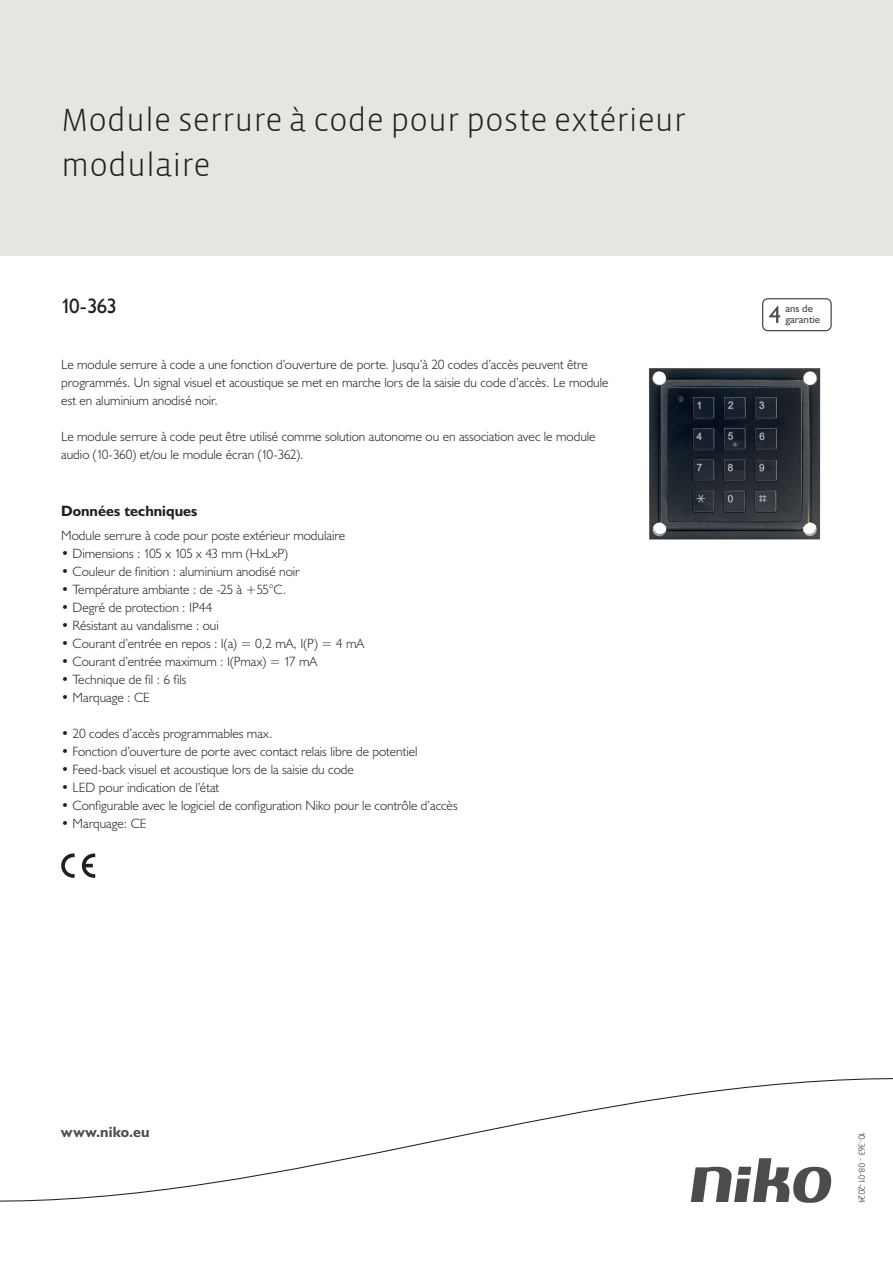
<style>
.page{position:relative;width:893px;height:1263px;background:#fff}
.page>*{position:absolute;margin:0;border:0;box-sizing:border-box;transform-origin:0 0}
.Title_datasheets{font:300 33px/45px "Vista Sans";color:#231f20}
.Article_number{font:21px "Humanist 521 BT";color:#231f20}
.Titles_parts{font:700 15px "Humanist 521 BT";color:#231f20}
.titel_afbeelding{font:700 15px "Humanist 521 BT";letter-spacing:.005em;color:#4b4c4d}
.USP_Bullets{font:300 13.5px "Humanist 521 BT";color:#231f20}
.Platte_tekst_CAB{font:300 13.5px/18px "Humanist 521 BT";color:#231f20}
.t1{font:10.8px/10.8px "Humanist 521 BT";color:#4b4c4d}
.Revision{font:300 9px "Humanist 521 BT";letter-spacing:-.055em;color:#231f20}
</style>
<div class="page">
<div style="left:0;top:0;width:893px;height:255px;background:#e6e6e0"></div>
<svg style="left:82px;top:853px;width:13px;height:25px"></svg>
<svg style="left:61px;top:853px;width:14px;height:25px"></svg>
<svg style="left:762px;top:298px;width:70px;height:33px"></svg>
<svg style="left:0;top:1078px;width:893px;height:125px"></svg>
<img style="left:649px;top:368px;width:172px;height:172px">
<p class="Title_datasheets" style="left:61px;top:98px;width:627px">Module serrure à code pour poste extérieur modulaire</p>
<p class="Article_number" style="left:61px;top:293px;width:57px">10-363</p>
<p class="t1" style="left:785px;top:303px;width:36px">ans de garantie</p>
<p class="Platte_tekst_CAB" style="left:61px;top:355px;width:549px">Le module serrure à code a une fonction d’ouverture de porte. Jusqu’à 20 codes d’accès peuvent être programmés. Un signal visuel et acoustique se met en marche lors de la saisie du code d’accès. Le module est en aluminium anodisé noir.</p>
<p class="Platte_tekst_CAB" style="left:61px;top:427px;width:536px">Le module serrure à code peut être utilisé comme solution autonome ou en association avec le module audio (10-360) et/ou le module écran (10-362).</p>
<p class="Titles_parts" style="left:61px;top:501px;width:138px">Données techniques</p>
<p class="Platte_tekst_CAB" style="left:61px;top:526px;width:286px">Module serrure à code pour poste extérieur modulaire</p>
<p class="USP_Bullets" style="left:61px;top:545px;width:228px">• Dimensions : 105 x 105 x 43 mm (HxLxP)</p>
<p class="USP_Bullets" style="left:61px;top:563px;width:240px">• Couleur de finition : aluminium anodisé noir</p>
<p class="USP_Bullets" style="left:61px;top:581px;width:226px">• Température ambiante : de -25 à +55°C.</p>
<p class="USP_Bullets" style="left:61px;top:599px;width:153px">• Degré de protection : IP44</p>
<p class="USP_Bullets" style="left:61px;top:617px;width:159px">• Résistant au vandalisme : oui</p>
<p class="USP_Bullets" style="left:61px;top:635px;width:304px">• Courant d’entrée en repos : I(a) = 0,2 mA, I(P) = 4 mA</p>
<p class="USP_Bullets" style="left:61px;top:653px;width:257px">• Courant d’entrée maximum : I(Pmax) = 17 mA</p>
<p class="USP_Bullets" style="left:61px;top:671px;width:127px">• Technique de fil : 6 fils</p>
<p class="USP_Bullets" style="left:61px;top:689px;width:90px">• Marquage : CE</p>
<p class="USP_Bullets" style="left:61px;top:725px;width:213px">• 20 codes d’accès programmables max.</p>
<p class="USP_Bullets" style="left:61px;top:743px;width:358px">• Fonction d’ouverture de porte avec contact relais libre de potentiel</p>
<p class="USP_Bullets" style="left:61px;top:761px;width:294px">• Feed-back visuel et acoustique lors de la saisie du code</p>
<p class="USP_Bullets" style="left:61px;top:779px;width:159px">• LED pour indication de l’état</p>
<p class="USP_Bullets" style="left:61px;top:797px;width:398px">• Configurable avec le logiciel de configuration Niko pour le contrôle d’accès</p>
<p class="USP_Bullets" style="left:61px;top:815px;width:87px">• Marquage: CE</p>
<p class="titel_afbeelding" style="left:61px;top:1122px;width:90px">www.niko.eu</p>
<p class="Revision" style="left:868px;top:1132px;width:72px;rotate:90deg">10-363 - 08-01-2024</p>
</div>
